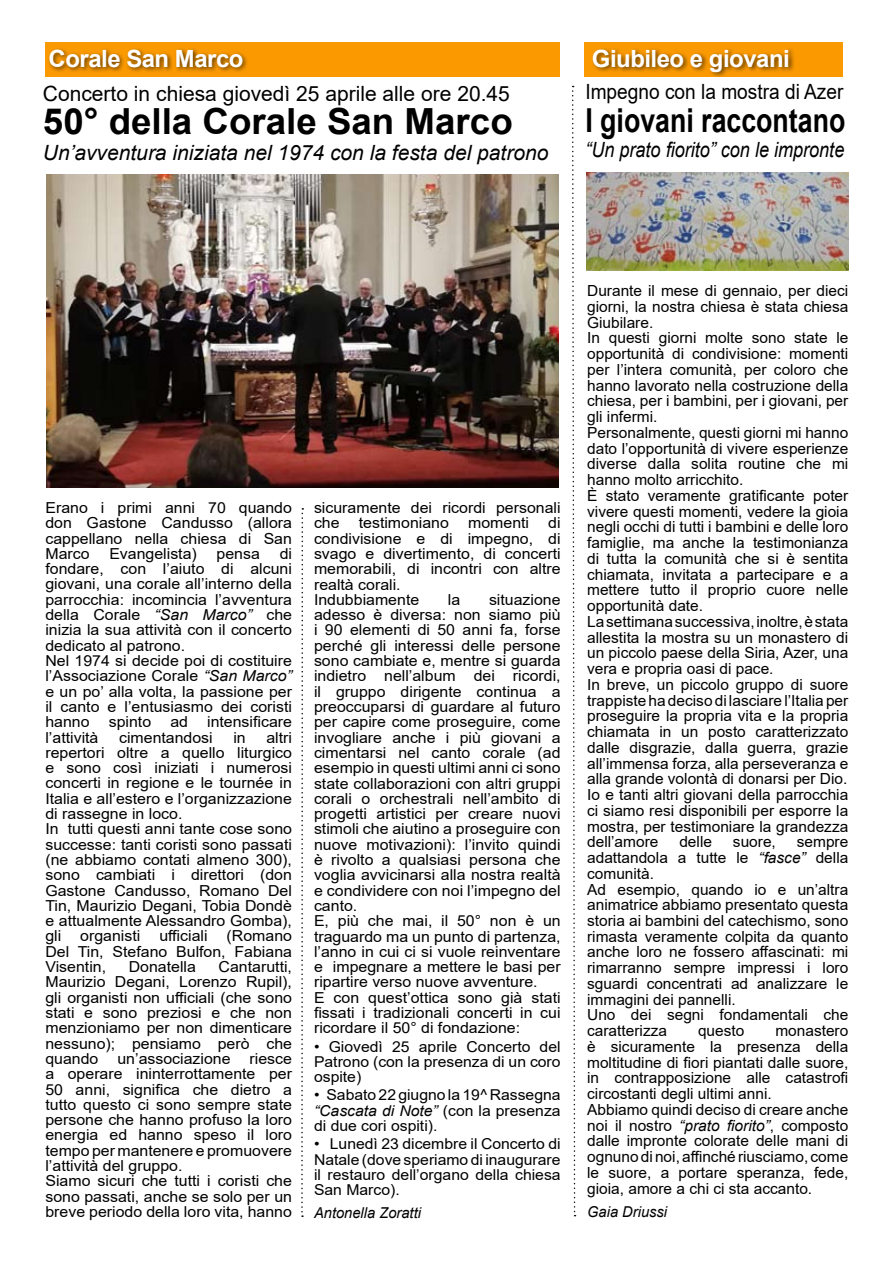
<style>
.page{position:relative;width:893px;height:1263px;background:#fff}
.page>*{position:absolute;margin:0;border:0;box-sizing:border-box;transform-origin:0 0}
.t1{font:700 36px "Arial";color:#000}
.t2{font:700 33px "Arial";color:#000;scale:.81 1}
.t3{font:700 23.7px "Arial";letter-spacing:-.02em;color:#fff}
.t4{font:italic 21px "Arial";color:#000}
.t5{font:21px "Arial";color:#000}
.t6{font:italic 21px "Arial";color:#000;scale:.86 1}
.t7{font:21px "Arial";color:#000;scale:.91 1}
.t8{font:15.3px/15.8px "Arial";color:#000}
.t9{font:15.15px/15.3px "Arial";color:#000;scale:1.05 1}
.t10{font:15px/15.3px "Arial";color:#000;text-align:justify;scale:1.05 1}
.t11{font:italic 15px "Arial";color:#000}
.s1{font-style:italic}
</style>
<div class="page">
<div style="left:46px;top:42px;width:514px;height:34px;background:#fa9900"></div>
<div style="left:48px;top:48px;width:542px;height:56px;background:#000;opacity:.6"></div>
<svg style="left:571px;top:85px;width:5px;height:1132px"></svg>
<svg style="left:301px;top:508px;width:2px;height:709px"></svg>
<img style="left:46px;top:174px;width:512px;height:313px">
<div style="left:584px;top:42px;width:259px;height:34px;background:#fa9900"></div>
<div style="left:591px;top:47px;width:283px;height:56px;background:#000;opacity:.6"></div>
<img style="left:587px;top:173px;width:261px;height:97px">
<h3 class="t3" style="left:49px;top:42px;width:196px">Corale San Marco</h3>
<h3 class="t5" style="left:43px;top:80px;width:468px">Concerto in chiesa giovedì 25 aprile alle ore 20.45</h3>
<h1 class="t1" style="left:43px;top:96px;width:471px">50° della Corale San Marco</h1>
<h3 class="t4" style="left:43px;top:139px;width:507px">Un’avventura iniziata nel 1974 con la festa del patrono</h3>
<h3 class="t3" style="left:592px;top:42px;width:199px">Giubileo e giovani</h3>
<h3 class="t7" style="left:585px;top:77px;width:285px">Impegno con la mostra di Azer</h3>
<h2 class="t2" style="left:585px;top:97px;width:322px">I giovani raccontano</h2>
<h3 class="t6" style="left:585px;top:136px;width:303px">“Un prato fiorito” con le impronte</h3>
<p class="t9" style="left:45px;top:500px;width:236px;text-align:justify">Erano i primi anni 70 quando don Gastone Candusso (allora cappellano nella chiesa di San Marco</p>
<p class="t9" style="left:109px;top:546px;width:85px">Evangelista)</p>
<p class="t9" style="left:217px;top:546px;width:43px">pensa</p>
<p class="t9" style="left:45px;top:546px;width:236px;text-indent:234px">di fondare, con l’aiuto di alcuni giovani, una corale all’interno della parrocchia: incomincia l’avventura della Corale <span class="s1">“San Marco”</span> che inizia la sua attività con il concerto dedicato al patrono.<br>Nel 1974 si decide poi di costituire l’Associazione Corale <span class="s1">“San Marco” </span>e un po’ alla volta, la passione per il canto e l’entusiasmo dei coristi hanno</p>
<p class="t9" style="left:109px;top:714px;width:42px">spinto</p>
<p class="t9" style="left:170px;top:714px;width:18px">ad</p>
<p class="t9" style="left:207px;top:714px;width:82px">intensificare</p>
<p class="t9" style="left:45px;top:729px;width:52px">l’attività</p>
<p class="t9" style="left:119px;top:729px;width:91px">cimentandosi</p>
<p class="t9" style="left:233px;top:729px;width:13px">in</p>
<p class="t9" style="left:45px;top:729px;width:236px;text-indent:221px">altri repertori oltre a quello liturgico e sono così iniziati i numerosi concerti in regione e le tournée in<br>Italia e all’estero e l’organizzazione di rassegne in loco.<br>In tutti questi anni tante cose sono successe: tanti coristi sono passati (ne abbiamo contati almeno 300), sono cambiati i direttori (don<br>Gastone Candusso, Romano Del<br>Tin, Maurizio Degani, Tobia Dondè e attualmente Alessandro Gomba), gli</p>
<p class="t9" style="left:45px;top:928px;width:236px;text-align:justify;text-indent:181px">(Romano Del Tin, Stefano Bulfon, Fabiana Visentin,</p>
<p class="t9" style="left:80px;top:928px;width:59px">organisti</p>
<p class="t9" style="left:159px;top:928px;width:47px">ufficiali</p>
<p class="t9" style="left:45px;top:959px;width:236px;text-align:justify;text-indent:173px">Cantarutti, Maurizio Degani, Lorenzo Rupil), gli organisti non ufficiali (che sono stati e sono preziosi e che non menzioniamo per non dimenticare nessuno); pensiamo però che quando</p>
<p class="t9" style="left:129px;top:959px;width:65px">Donatella</p>
<p class="t9" style="left:117px;top:1051px;width:109px">un’associazione</p>
<p class="t9" style="left:45px;top:1051px;width:236px;text-indent:204px">riesce a operare ininterrottamente per<br>50 anni, significa che dietro a tutto questo ci sono sempre state persone che hanno profuso la loro energia ed hanno speso il loro tempo per mantenere e promuovere l’attività del gruppo.<br>Siamo sicuri che tutti i coristi che sono passati, anche se solo per un breve periodo della loro vita, hanno</p>
<p class="t9" style="left:314px;top:500px;width:236px">sicuramente dei ricordi personali che</p>
<p class="t9" style="left:314px;top:515px;width:236px;text-indent:234px">di condivisione e di impegno, di svago e divertimento, di concerti memorabili, di incontri con altre realtà corali.<br>Indubbiamente</p>
<p class="t9" style="left:359px;top:515px;width:87px">testimoniano</p>
<p class="t9" style="left:468px;top:515px;width:60px">momenti</p>
<p class="t9" style="left:314px;top:592px;width:236px;text-indent:175px">situazione adesso è diversa: non siamo più i 90 elementi di 50 anni fa, forse perché gli interessi delle persone sono cambiate e, mentre si guarda indietro nell’album dei ricordi, il gruppo dirigente continua a preoccuparsi di guardare al futuro per capire come proseguire, come invogliare anche i più giovani a cimentarsi nel canto corale (ad esempio in questi ultimi anni ci sono state collaborazioni con altri gruppi corali o orchestrali nell’ambito di progetti artistici per creare nuovi stimoli che aiutino a proseguire con nuove motivazioni): l’invito quindi è rivolto a qualsiasi persona che voglia avvicinarsi alla nostra realtà e condividere con noi l’impegno del canto.<br>E, più che mai, il 50° non è un traguardo ma un punto di partenza, l’anno in cui ci si vuole reinventare e impegnare a mettere le basi per ripartire verso nuove avventure.<br>E con quest’ottica sono già stati fissati i tradizionali concerti in cui ricordare il 50° di fondazione:</p>
<p class="t10" style="left:314px;top:1038px;width:236px">• Giovedì 25 aprile Concerto del Patrono (con la presenza di un coro ospite)</p>
<p class="t10" style="left:314px;top:1087px;width:236px">• Sabato 22 giugno la 19^ Rassegna <span class="s1">“Cascata di Note”</span> (con la presenza di due cori ospiti).</p>
<p class="t10" style="left:314px;top:1136px;width:236px">• Lunedì 23 dicembre il Concerto di Natale (dove speriamo di inaugurare il restauro dell’organo della chiesa San Marco).</p>
<p class="t11" style="left:314px;top:1203px;width:109px">Antonella Zoratti</p>
<p class="t9" style="left:448px;top:592px;width:13px">la</p>
<p class="t8" style="left:587px;top:283px;width:263px">Durante il mese di gennaio, per dieci giorni, la nostra chiesa è stata chiesa Giubilare.<br>In questi giorni molte sono state le opportunità di condivisione: momenti per l’intera comunità, per coloro che hanno lavorato nella costruzione della chiesa, per i bambini, per i giovani, per gli infermi.<br>Personalmente, questi giorni mi hanno dato l’opportunità di vivere esperienze diverse dalla solita routine che mi hanno molto arricchito.<br>È stato veramente gratificante poter vivere questi momenti, vedere la gioia negli occhi di tutti i bambini e delle loro famiglie, ma anche la testimonianza di tutta la comunità che si è sentita chiamata, invitata a partecipare e a mettere tutto il proprio cuore nelle opportunità date.<br>La settimana successiva, inoltre, è stata allestita la mostra su un monastero di un piccolo paese della Siria, Azer, una vera e propria oasi di pace.<br>In breve, un piccolo gruppo di suore trappiste ha deciso di lasciare l’Italia per proseguire la propria vita e la propria chiamata in un posto caratterizzato dalle disgrazie, dalla guerra, grazie all’immensa forza, alla perseveranza e alla grande volontà di donarsi per Dio.<br>Io e tanti altri giovani della parrocchia ci siamo resi disponibili per esporre la mostra, per testimoniare la grandezza dell’amore</p>
<p class="t8" style="left:679px;top:834px;width:34px">delle</p>
<p class="t8" style="left:733px;top:834px;width:44px">suore,</p>
<p class="t8" style="left:587px;top:834px;width:263px;text-indent:210px">sempre adattandola a tutte le <span class="s1">“fasce”</span> della comunità.<br>Ad esempio, quando io e un’altra animatrice abbiamo presentato questa storia ai bambini del catechismo, sono rimasta veramente colpita da quanto anche loro ne fossero affascinati: mi rimarranno sempre impressi i loro sguardi concentrati ad analizzare le immagini dei pannelli.<br>Uno dei segni fondamentali che caratterizza</p>
<p class="t8" style="left:587px;top:1023px;width:263px;text-indent:188px">monastero è sicuramente la presenza della moltitudine di fiori piantati dalle suore, in contrapposizione alle catastrofi circostanti degli ultimi anni.<br>Abbiamo quindi deciso di creare anche noi il nostro <span class="s1">“prato fiorito”</span>, composto dalle impronte colorate delle mani di ognuno di noi, affinché riusciamo, come le suore, a portare speranza, fede, gioia, amore a chi ci sta accanto.</p>
<p class="t11" style="left:587px;top:1202px;width:82px">Gaia Driussi</p>
<p class="t8" style="left:698px;top:1023px;width:48px">questo</p>
</div>
